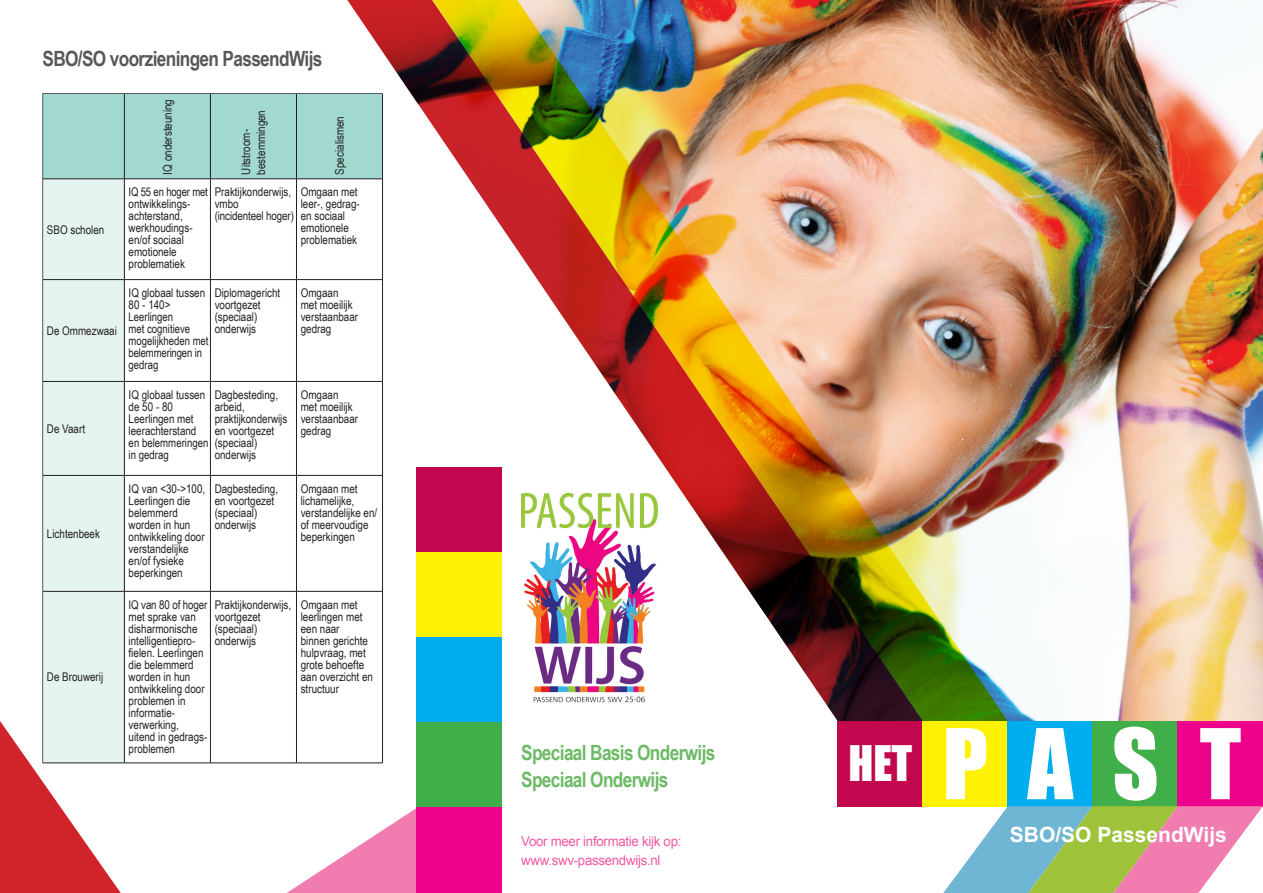
<style>
.page{position:relative;width:1263px;height:893px;background:#fff}
.page>*{position:absolute;margin:0;border:0;box-sizing:border-box;transform-origin:0 0}
.t1{font:90px "Impact";color:#fff}
.t2{font:45px "Impact";color:#fff}
.t3{font:700 21px "Arial Narrow";letter-spacing:-.03em;color:#6eba66}
.t4{font:700 21px "Arial Narrow";letter-spacing:-.03em;color:#57585a}
.t5{font:700 21px "Arial";color:#fff}
.t6{font:13.5px "Arial";letter-spacing:-.02em;color:#ef59a1}
.t7{font:12px/12px "Arial Narrow";color:#231f20}
</style>
<div class="page">
<img style="left:1008px;top:0;width:255px;height:721px">
<div style="left:838px;top:721px;width:85px;height:85px;background:#c3074e"></div>
<div style="left:923px;top:721px;width:85px;height:85px;background:#fff101"></div>
<div style="left:1008px;top:721px;width:85px;height:85px;background:#00aeef"></div>
<div style="left:1093px;top:721px;width:85px;height:85px;background:#40ae49"></div>
<div style="left:1178px;top:721px;width:85px;height:85px;background:#ed028c"></div>
<img style="left:923px;top:0;width:85px;height:721px">
<img style="left:314px;top:0;width:609px;height:721px">
<svg style="left:943px;top:806px;width:320px;height:87px"></svg>
<svg style="left:0;top:721px;width:417px;height:172px"></svg>
<div style="left:417px;top:468px;width:85px;height:85px;background:#c3074e"></div>
<div style="left:417px;top:553px;width:85px;height:85px;background:#fff101"></div>
<div style="left:417px;top:638px;width:85px;height:85px;background:#00aeef"></div>
<div style="left:417px;top:723px;width:85px;height:85px;background:#40ae49"></div>
<div style="left:417px;top:808px;width:85px;height:85px;background:#ed028c"></div>
<img style="left:516px;top:486px;width:145px;height:219px">
<div style="left:43px;top:94px;width:339px;height:85px;background:#a1d8cf"></div>
<div style="left:43px;top:180px;width:81px;height:583px;background:#e6f4f1"></div>
<hr style="left:43px;top:93px;width:81px;height:1px;background:#57585a">
<hr style="left:42px;top:94px;width:1px;height:85px;background:#57585a">
<hr style="left:124px;top:93px;width:86px;height:1px;background:#57585a">
<hr style="left:210px;top:93px;width:86px;height:1px;background:#57585a">
<hr style="left:296px;top:93px;width:87px;height:1px;background:#57585a">
<hr style="left:42px;top:179px;width:1px;height:101px;background:#57585a">
<hr style="left:42px;top:280px;width:1px;height:101px;background:#57585a">
<hr style="left:42px;top:381px;width:1px;height:94px;background:#57585a">
<hr style="left:42px;top:475px;width:1px;height:116px;background:#57585a">
<hr style="left:42px;top:591px;width:1px;height:172px;background:#57585a">
<hr style="left:124px;top:94px;width:1px;height:85px;background:#231f20">
<hr style="left:210px;top:94px;width:1px;height:85px;background:#231f20">
<hr style="left:296px;top:94px;width:1px;height:85px;background:#231f20">
<hr style="left:382px;top:94px;width:1px;height:85px;background:#231f20">
<hr style="left:43px;top:179px;width:81px;height:1px;background:#231f20">
<hr style="left:124px;top:179px;width:86px;height:1px;background:#231f20">
<hr style="left:124px;top:179px;width:1px;height:100px;background:#231f20">
<hr style="left:210px;top:179px;width:86px;height:1px;background:#231f20">
<hr style="left:210px;top:179px;width:1px;height:100px;background:#231f20">
<hr style="left:296px;top:179px;width:87px;height:1px;background:#231f20">
<hr style="left:296px;top:179px;width:1px;height:100px;background:#231f20">
<hr style="left:382px;top:179px;width:1px;height:100px;background:#231f20">
<hr style="left:43px;top:279px;width:81px;height:1px;background:#231f20">
<hr style="left:124px;top:279px;width:86px;height:1px;background:#231f20">
<hr style="left:124px;top:280px;width:1px;height:101px;background:#231f20">
<hr style="left:210px;top:279px;width:86px;height:1px;background:#231f20">
<hr style="left:210px;top:280px;width:1px;height:101px;background:#231f20">
<hr style="left:296px;top:279px;width:87px;height:1px;background:#231f20">
<hr style="left:296px;top:280px;width:1px;height:101px;background:#231f20">
<hr style="left:382px;top:280px;width:1px;height:101px;background:#231f20">
<hr style="left:43px;top:381px;width:81px;height:1px;background:#231f20">
<hr style="left:124px;top:381px;width:86px;height:1px;background:#231f20">
<hr style="left:124px;top:382px;width:1px;height:93px;background:#231f20">
<hr style="left:210px;top:381px;width:86px;height:1px;background:#231f20">
<hr style="left:210px;top:382px;width:1px;height:93px;background:#231f20">
<hr style="left:296px;top:381px;width:87px;height:1px;background:#231f20">
<hr style="left:296px;top:382px;width:1px;height:93px;background:#231f20">
<hr style="left:382px;top:382px;width:1px;height:93px;background:#231f20">
<hr style="left:43px;top:475px;width:81px;height:1px;background:#231f20">
<hr style="left:124px;top:475px;width:86px;height:1px;background:#231f20">
<hr style="left:124px;top:476px;width:1px;height:115px;background:#231f20">
<hr style="left:210px;top:475px;width:86px;height:1px;background:#231f20">
<hr style="left:210px;top:476px;width:1px;height:115px;background:#231f20">
<hr style="left:296px;top:475px;width:87px;height:1px;background:#231f20">
<hr style="left:296px;top:476px;width:1px;height:115px;background:#231f20">
<hr style="left:382px;top:476px;width:1px;height:115px;background:#231f20">
<hr style="left:43px;top:591px;width:81px;height:1px;background:#231f20">
<hr style="left:124px;top:591px;width:86px;height:1px;background:#231f20">
<hr style="left:124px;top:591px;width:1px;height:172px;background:#231f20">
<hr style="left:210px;top:591px;width:86px;height:1px;background:#231f20">
<hr style="left:210px;top:591px;width:1px;height:172px;background:#231f20">
<hr style="left:296px;top:591px;width:87px;height:1px;background:#231f20">
<hr style="left:296px;top:591px;width:1px;height:172px;background:#231f20">
<hr style="left:382px;top:591px;width:1px;height:172px;background:#231f20">
<hr style="left:43px;top:763px;width:81px;height:1px;background:#231f20">
<hr style="left:124px;top:763px;width:86px;height:1px;background:#231f20">
<hr style="left:210px;top:763px;width:86px;height:1px;background:#231f20">
<hr style="left:296px;top:763px;width:87px;height:1px;background:#231f20">
<p class="t4" style="left:43px;top:43px;width:281px">SBO/SO voorzieningen PassendWijs</p>
<p class="t7" style="left:161px;top:175px;width:77px;rotate:-90deg">IQ ondersteuning</p>
<p class="t7" style="left:238px;top:175px;width:66px;line-height:15px;rotate:-90deg">Uitstroom&shy;bestemmingen</p>
<p class="t7" style="left:333px;top:175px;width:60px;rotate:-90deg">Specialismen</p>
<p class="t7" style="left:47px;top:223px;width:59px">SBO scholen</p>
<p class="t7" style="left:47px;top:324px;width:71px">De Ommezwaai</p>
<p class="t7" style="left:47px;top:422px;width:40px">De Vaart</p>
<p class="t7" style="left:47px;top:527px;width:55px">Lichtenbeek</p>
<p class="t7" style="left:47px;top:671px;width:58px">De Brouwerij</p>
<p class="t7" style="left:129px;top:185px;width:81px">IQ 55 en hoger met</p>
<p class="t7" style="left:129px;top:197px;width:63px">ontwikkelings&shy;achterstand,</p>
<p class="t7" style="left:129px;top:221px;width:65px">werkhoudings&shy;en/of sociaal emotionele problematiek</p>
<p class="t7" style="left:301px;top:185px;width:61px">Omgaan met leer-, gedrag&shy;en sociaal emotionele problematiek</p>
<p class="t7" style="left:215px;top:185px;width:78px">Praktijkonderwijs, vmbo</p>
<p class="t7" style="left:215px;top:209px;width:81px">(incidenteel hoger)</p>
<p class="t7" style="left:129px;top:286px;width:78px">IQ globaal tussen<br>80 - 140&gt;</p>
<p class="t7" style="left:129px;top:310px;width:81px">Leerlingen<br>met cognitieve mogelijkheden met belemmeringen in gedrag</p>
<p class="t7" style="left:215px;top:286px;width:67px">Diplomagericht voortgezet (speciaal) onderwijs</p>
<p class="t7" style="left:301px;top:286px;width:59px">Omgaan<br>met moeilijk verstaanbaar gedrag</p>
<p class="t7" style="left:129px;top:388px;width:78px">IQ globaal tussen de 50 - 80</p>
<p class="t7" style="left:129px;top:412px;width:81px">Leerlingen met leerachterstand en belemmeringen in gedrag</p>
<p class="t7" style="left:215px;top:388px;width:74px">Dagbesteding, arbeid, praktijkonderwijs en voortgezet (speciaal) onderwijs</p>
<p class="t7" style="left:301px;top:388px;width:59px">Omgaan<br>met moeilijk verstaanbaar gedrag</p>
<p class="t7" style="left:129px;top:482px;width:78px">IQ van &lt;30-&gt;100,<br>Leerlingen die belemmerd worden in hun ontwikkeling door verstandelijke en/of fysieke beperkingen</p>
<p class="t7" style="left:215px;top:482px;width:65px">Dagbesteding, en voortgezet (speciaal) onderwijs</p>
<p class="t7" style="left:301px;top:482px;width:78px">Omgaan met lichamelijke, verstandelijke en/ of meervoudige beperkingen</p>
<p class="t7" style="left:129px;top:598px;width:80px">IQ van 80 of hoger met sprake van disharmonische intelligentiepro&shy;fielen. Leerlingen die belemmerd worden in hun ontwikkeling door problemen in informatie&shy;verwerking, uitend in gedrags&shy;problemen</p>
<p class="t7" style="left:215px;top:598px;width:78px">Praktijkonderwijs, voortgezet (speciaal) onderwijs</p>
<p class="t7" style="left:301px;top:598px;width:74px">Omgaan met leerlingen met een naar<br>binnen gerichte hulpvraag, met grote behoefte aan overzicht en structuur</p>
<p class="t3" style="left:521px;top:736px;width:196px">Speciaal Basis Onderwijs</p>
<p class="t3" style="left:521px;top:763px;width:149px">Speciaal Onderwijs</p>
<p class="t6" style="left:521px;top:832px;width:162px">Voor meer informatie kijk op:</p>
<p class="t6" style="left:521px;top:851px;width:141px">www.swv-passendwijs.nl</p>
<p class="t2" style="left:848px;top:729px;width:65px">HET</p>
<p class="t1" style="left:943px;top:694px;width:217px">P A S</p>
<p class="t1" style="left:1200px;top:694px;width:43px">T</p>
<p class="t5" style="left:1010px;top:821px;width:218px">SBO/SO PassendWijs</p>
</div>
